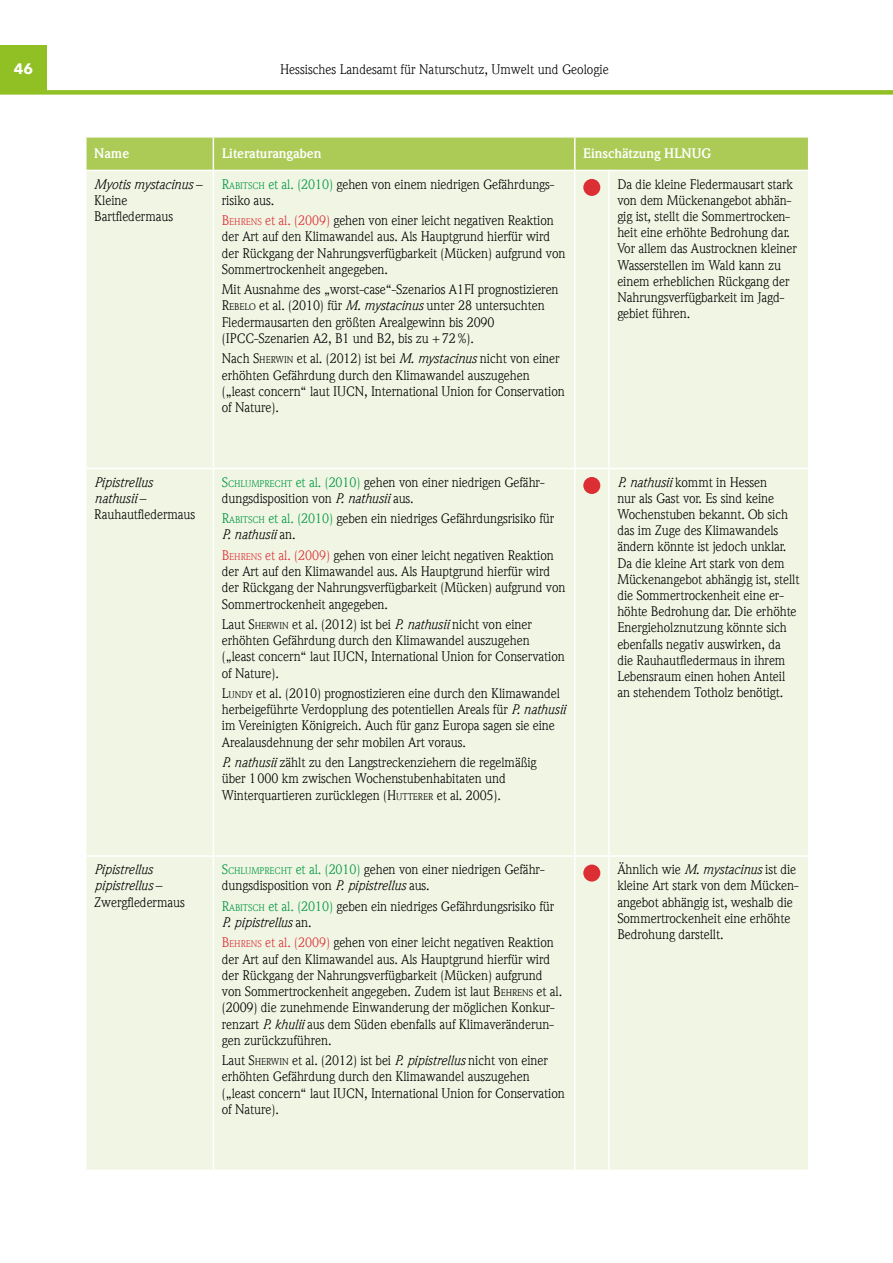
<style>
.page{position:relative;width:893px;height:1263px;background:#fff}
.page>*{position:absolute;margin:0;border:0;box-sizing:border-box;transform-origin:0 0}
.t1{font:700 15px "Avenir Next LT Pro";color:#fff}
.t2{font:13.5px/16.2px "ITC Weidemann Com";letter-spacing:-.005em;color:#000}
.t3{font:italic 13.5px/16.2px "ITC Weidemann Com";letter-spacing:-.005em;color:#000}
.t4{font:700 13.5px "ITC Weidemann Com";letter-spacing:-.005em;color:#fff}
.s1{font-style:italic}
.s2{color:#009641}
.s3{font-size:9.45px;color:#009641}
.s4{color:#dc2f34}
.s5{font-size:9.45px;color:#dc2f34}
.s6{font-style:inherit}
.s7{font-size:9.45px}
.s8{font-style:normal}
</style>
<div class="page">
<div style="left:87px;top:138px;width:721px;height:32px;background:#abcb56"></div>
<div style="left:87px;top:171px;width:721px;height:998px;background:#f1f6e4"></div>
<hr style="left:213px;top:138px;width:1px;height:32px;background:#fff">
<hr style="left:574px;top:138px;width:2px;height:32px;background:#fff">
<hr style="left:574px;top:171px;width:2px;height:297px;background:#fff">
<hr style="left:608px;top:171px;width:2px;height:297px;background:#fff">
<hr style="left:85px;top:468px;width:128px;height:1px;background:#fff">
<hr style="left:213px;top:468px;width:362px;height:1px;background:#fff">
<hr style="left:575px;top:468px;width:34px;height:1px;background:#fff">
<hr style="left:574px;top:469px;width:2px;height:386px;background:#fff">
<hr style="left:609px;top:468px;width:200px;height:1px;background:#fff">
<hr style="left:608px;top:469px;width:2px;height:386px;background:#fff">
<hr style="left:85px;top:855px;width:128px;height:2px;background:#fff">
<hr style="left:213px;top:855px;width:362px;height:2px;background:#fff">
<hr style="left:575px;top:855px;width:34px;height:2px;background:#fff">
<hr style="left:574px;top:857px;width:2px;height:312px;background:#fff">
<hr style="left:609px;top:855px;width:200px;height:2px;background:#fff">
<hr style="left:608px;top:857px;width:2px;height:312px;background:#fff">
<hr style="left:213px;top:171px;width:1px;height:297px;background:#fff">
<hr style="left:213px;top:469px;width:1px;height:386px;background:#fff">
<hr style="left:213px;top:857px;width:1px;height:312px;background:#fff">
<div style="left:583px;top:179px;width:17px;height:17px;background:#dc2f34;border-radius:50%"></div>
<div style="left:583px;top:477px;width:17px;height:17px;background:#dc2f34;border-radius:50%"></div>
<div style="left:583px;top:864px;width:17px;height:17px;background:#dc2f34;border-radius:50%"></div>
<div style="left:0;top:45px;width:47px;height:49px;background:#91c025"></div>
<div style="left:0;top:90px;width:893px;height:5px;background:#91c025"></div>
<p class="t1" style="left:14px;top:60px;width:21px">46</p>
<p class="t2" style="left:280px;top:62px;width:330px">Hessisches Landesamt für Naturschutz, Umwelt und Geologie</p>
<p class="t4" style="left:94px;top:146px;width:37px">Name</p>
<p class="t4" style="left:222px;top:146px;width:101px">Literaturangaben</p>
<p class="t4" style="left:583px;top:146px;width:130px">Einschätzung HLNUG</p>
<p class="t2" style="left:94px;top:176px;width:110px"><span class="s1">Myotis mystacinus</span> –<br>Kleine<br>Bartfledermaus</p>
<p class="t2" style="left:222px;top:176px;width:334px"><span class="s2">R</span><span class="s3">ABITSCH</span> <span class="s2">et al. (2010)</span> gehen von einem niedrigen Gefährdungs&shy;risiko aus.</p>
<p class="t2" style="left:617px;top:176px;width:181px">Da die kleine Fledermausart stark von dem Mückenangebot abhän&shy;gig ist, stellt die Sommertrocken&shy;heit eine erhöhte Bedrohung dar.<br>Vor allem das Austrocknen kleiner<br>Wasserstellen im Wald kann zu einem erheblichen Rückgang der<br>Nahrungsverfügbarkeit im Jagd&shy;gebiet führen.</p>
<p class="t2" style="left:222px;top:213px;width:345px"><span class="s4">B</span><span class="s5">EHRENS</span> <span class="s4">et al. (2009)</span> gehen von einer leicht negativen Reaktion der Art auf den Klimawandel aus. Als Hauptgrund hierfür wird der Rückgang der Nahrungsverfügbarkeit (Mücken) aufgrund von Sommertrockenheit angegeben.</p>
<p class="t2" style="left:222px;top:282px;width:338px">Mit Ausnahme des „worst-case“-Szenarios A1FI prognostizieren <span class="s6">R</span><span class="s7">EBELO</span> et al. (2010) für <span class="s1">M. mystacinus</span> unter 28 untersuchten Fledermausarten den größten Arealgewinn bis 2090 (IPCC-Szenarien A2, B1 und B2, bis zu +72%).</p>
<p class="t2" style="left:222px;top:351px;width:344px">Nach <span class="s6">S</span><span class="s7">HERWIN</span> et al. (2012) ist bei <span class="s1">M. mystacinus</span> nicht von einer erhöhten Gefährdung durch den Klimawandel auszugehen („least concern“ laut IUCN, International Union for Conservation of Nature).</p>
<p class="t3" style="left:94px;top:474px;width:102px">Pipistrellus nathusii <span class="s8">–<br>Rauhautfledermaus</span></p>
<p class="t2" style="left:222px;top:474px;width:324px"><span class="s2">S</span><span class="s3">CHLUMPRECHT</span> <span class="s2">et al. (2010)</span> gehen von einer niedrigen Gefähr&shy;dungsdisposition von <span class="s1">P. nathusii</span> aus.</p>
<p class="t2" style="left:222px;top:511px;width:334px"><span class="s2">R</span><span class="s3">ABITSCH</span> <span class="s2">et al. (2010)</span> geben ein niedriges Gefährdungsrisiko für<br><span class="s1">P. nathusii</span> an.</p>
<p class="t2" style="left:222px;top:547px;width:345px"><span class="s4">B</span><span class="s5">EHRENS</span> <span class="s4">et al. (2009)</span> gehen von einer leicht negativen Reaktion der Art auf den Klimawandel aus. Als Hauptgrund hierfür wird der Rückgang der Nahrungsverfügbarkeit (Mücken) aufgrund von Sommertrockenheit angegeben.</p>
<p class="t2" style="left:222px;top:616px;width:344px">Laut <span class="s6">S</span><span class="s7">HERWIN</span> et al. (2012) ist bei <span class="s1">P. nathusii</span> nicht von einer erhöhten Gefährdung durch den Klimawandel auszugehen („least concern“ laut IUCN, International Union for Conservation of Nature).</p>
<p class="t2" style="left:222px;top:685px;width:345px"><span class="s6">L</span><span class="s7">UNDY</span> et al. (2010) prognostizieren eine durch den Klimawandel herbeigeführte Verdopplung des potentiellen Areals für <span class="s1">P. nathusii </span>im Vereinigten Königreich. Auch für ganz Europa sagen sie eine Arealausdehnung der sehr mobilen Art voraus.</p>
<p class="t2" style="left:222px;top:755px;width:316px"><span class="s1">P. nathusii</span> zählt zu den Langstreckenziehern die regelmäßig über 1000 km zwischen Wochenstubenhabitaten und<br>Winterquartieren zurücklegen (<span class="s6">H</span><span class="s7">UTTERER</span> et al. 2005).</p>
<p class="t3" style="left:94px;top:862px;width:92px">Pipistrellus pipistrellus <span class="s8">–<br>Zwergfledermaus</span></p>
<p class="t2" style="left:222px;top:862px;width:324px"><span class="s2">S</span><span class="s3">CHLUMPRECHT</span> <span class="s2">et al. (2010)</span> gehen von einer niedrigen Gefähr&shy;dungsdisposition von <span class="s1">P. pipistrellus</span> aus.</p>
<p class="t2" style="left:222px;top:898px;width:334px"><span class="s2">R</span><span class="s3">ABITSCH</span> <span class="s2">et al. (2010)</span> geben ein niedriges Gefährdungsrisiko für<br><span class="s1">P. pipistrellus</span> an.</p>
<p class="t2" style="left:222px;top:935px;width:342px"><span class="s4">B</span><span class="s5">EHRENS</span> <span class="s4">et al. (2009)</span> gehen von einer leicht negativen Reaktion der Art auf den Klimawandel aus. Als Hauptgrund hierfür wird der Rückgang der Nahrungsverfügbarkeit (Mücken) aufgrund von Sommertrockenheit angegeben. Zudem ist laut <span class="s6">B</span><span class="s7">EHRENS</span> et al. (2009) die zunehmende Einwanderung der möglichen Konkur&shy;renzart <span class="s1">P. khulii</span> aus dem Süden ebenfalls auf Klimaveränderun&shy;gen zurückzuführen.</p>
<p class="t2" style="left:222px;top:1053px;width:344px">Laut <span class="s6">S</span><span class="s7">HERWIN</span> et al. (2012) ist bei <span class="s1">P. pipistrellus</span> nicht von einer erhöhten Gefährdung durch den Klimawandel auszugehen („least concern“ laut IUCN, International Union for Conservation of Nature).</p>
<p class="t2" style="left:617px;top:474px;width:184px"><span class="s1">P. nathusii</span> kommt in Hessen<br>nur als Gast vor. Es sind keine<br>Wochenstuben bekannt. Ob sich das im Zuge des Klimawandels ändern könnte ist jedoch unklar.<br>Da die kleine Art stark von dem<br>Mückenangebot abhängig ist, stellt die Sommertrockenheit eine er&shy;höhte Bedrohung dar. Die erhöhte<br>Energieholznutzung könnte sich ebenfalls negativ auswirken, da die Rauhautfledermaus in ihrem<br>Lebensraum einen hohen Anteil an stehendem Totholz benötigt.</p>
<p class="t2" style="left:617px;top:862px;width:183px">Ähnlich wie <span class="s1">M. mystacinus</span> ist die kleine Art stark von dem Mücken&shy;angebot abhängig ist, weshalb die<br>Sommertrockenheit eine erhöhte<br>Bedrohung darstellt.</p>
</div>
